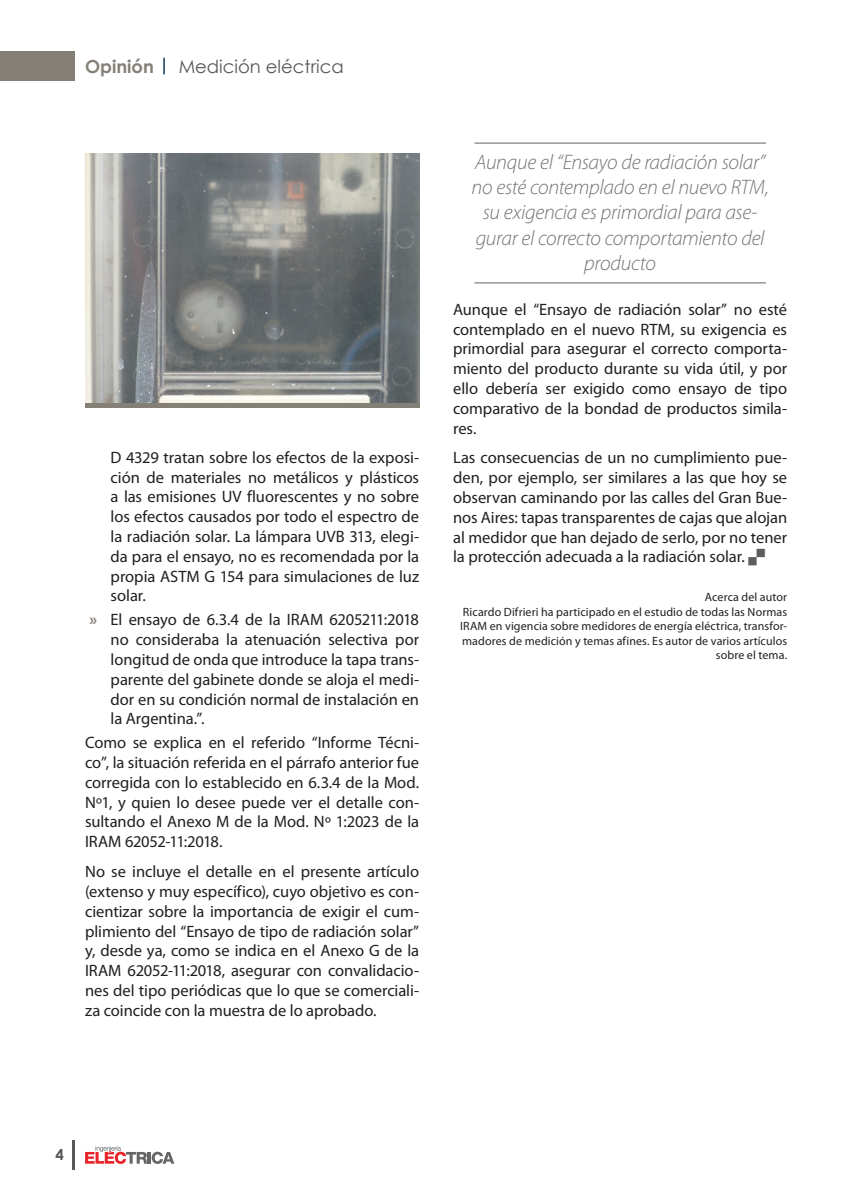
<style>
.page{position:relative;width:851px;height:1191px;background:#fff}
.page>*{position:absolute;margin:0;border:0;box-sizing:border-box;transform-origin:0 0}
.Destacado{font:italic 300 21px/25.2px "Myriad Pro";letter-spacing:-.015em;color:#757471;text-align:center}
.General_Tema{font:18px "Century Gothic";color:#57585a}
.t1{font:700 18px "Century Gothic";color:#847f77}
.Texto{font:16.5px/19.8px "Myriad Pro";letter-spacing:-.005em;color:#231f20;text-align:justify}
.t2{font:700 15px "Century Gothic";color:#57585a}
.Nota_del_editor-auto{font:12px/14.4px "Myriad Pro";letter-spacing:.01em;color:#231f20;text-align:right}
.s1{color:#002846}
.s2{font-weight:700;color:#847f77}
</style>
<div class="page">
<hr style="left:72px;top:1140px;width:2px;height:29px;background:#57585a">
<svg style="left:85px;top:1145px;width:89px;height:19px"></svg>
<div style="left:0;top:51px;width:74px;height:30px;background:#847f77"></div>
<hr style="left:474px;top:142px;width:291px;height:2px;background:#757471">
<hr style="left:474px;top:282px;width:291px;height:1px;background:#757471">
<img style="left:85px;top:153px;width:334px;height:250px">
<div style="left:85px;top:403px;width:334px;height:5px;background:#847f77"></div>
<p class="t1" style="left:85px;top:52px;width:86px">Opinión <span class="s1">|</span></p>
<p class="General_Tema" style="left:179px;top:54px;width:166px">Medición eléctrica</p>
<p class="Texto" style="left:111px;top:448px;width:310px">D 4329 tratan sobre los efectos de la exposi&shy;ción de materiales no metálicos y plásticos a las emisiones UV fluorescentes y no sobre los efectos causados por todo el espectro de la radiación solar. La lámpara UVB 313, elegi&shy;da para el ensayo, no es recomendada por la propia ASTM G 154 para simulaciones de luz solar.</p>
<p class="Texto" style="left:111px;top:610px;width:310px;text-indent:-21px"><span class="s2">»</span> El ensayo de 6.3.4 de la IRAM 6205211:2018 no consideraba la atenuación selectiva por longitud de onda que introduce la tapa trans&shy;parente del gabinete donde se aloja el medi&shy;dor en su condición normal de instalación en la Argentina.”.</p>
<p class="Texto" style="left:85px;top:733px;width:335px">Como se explica en el referido “Informe Técni&shy;co”, la situación referida en el párrafo anterior fue corregida con lo establecido en 6.3.4 de la Mod.<br>Nº1, y quien lo desee puede ver el detalle con&shy;sultando el Anexo M de la Mod. Nº 1:2023 de la IRAM 62052-11:2018.</p>
<p class="Texto" style="left:85px;top:862px;width:335px">No se incluye el detalle en el presente artículo (extenso y muy específico), cuyo objetivo es con&shy;cientizar sobre la importancia de exigir el cum&shy;plimiento del “Ensayo de tipo de radiación solar” y, desde ya, como se indica en el Anexo G de la IRAM 62052-11:2018, asegurar con convalidacio&shy;nes del tipo periódicas que lo que se comerciali&shy;za coincide con la muestra de lo aprobado.</p>
<p class="Destacado" style="left:471px;top:149px;width:299px">Aunque el “Ensayo de radiación solar” no esté contemplado en el nuevo RTM, su exigencia es primordial para ase&shy;gurar el correcto comportamiento del producto</p>
<p class="Texto" style="left:453px;top:300px;width:335px">Aunque el “Ensayo de radiación solar” no esté contemplado en el nuevo RTM, su exigencia es primordial para asegurar el correcto comporta&shy;miento del producto durante su vida útil, y por ello debería ser exigido como ensayo de tipo comparativo de la bondad de productos simila&shy;res.</p>
<p class="Texto" style="left:453px;top:448px;width:335px">Las consecuencias de un no cumplimiento pue&shy;den, por ejemplo, ser similares a las que hoy se observan caminando por las calles del Gran Bue&shy;nos Aires: tapas transparentes de cajas que alojan al medidor que han dejado de serlo, por no tener la protección adecuada a la radiación solar.</p>
<p class="Nota_del_editor-auto" style="left:704px;top:590px;width:84px">Acerca del autor</p>
<p class="Nota_del_editor-auto" style="left:460px;top:605px;width:328px">Ricardo Difrieri ha participado en el estudio de todas las Normas IRAM en vigencia sobre medidores de energía eléctrica, transfor&shy;madores de medición y temas afines. Es autor de varios artículos sobre el tema.</p>
<p class="t2" style="left:55px;top:1143px;width:10px">4</p>
</div>
